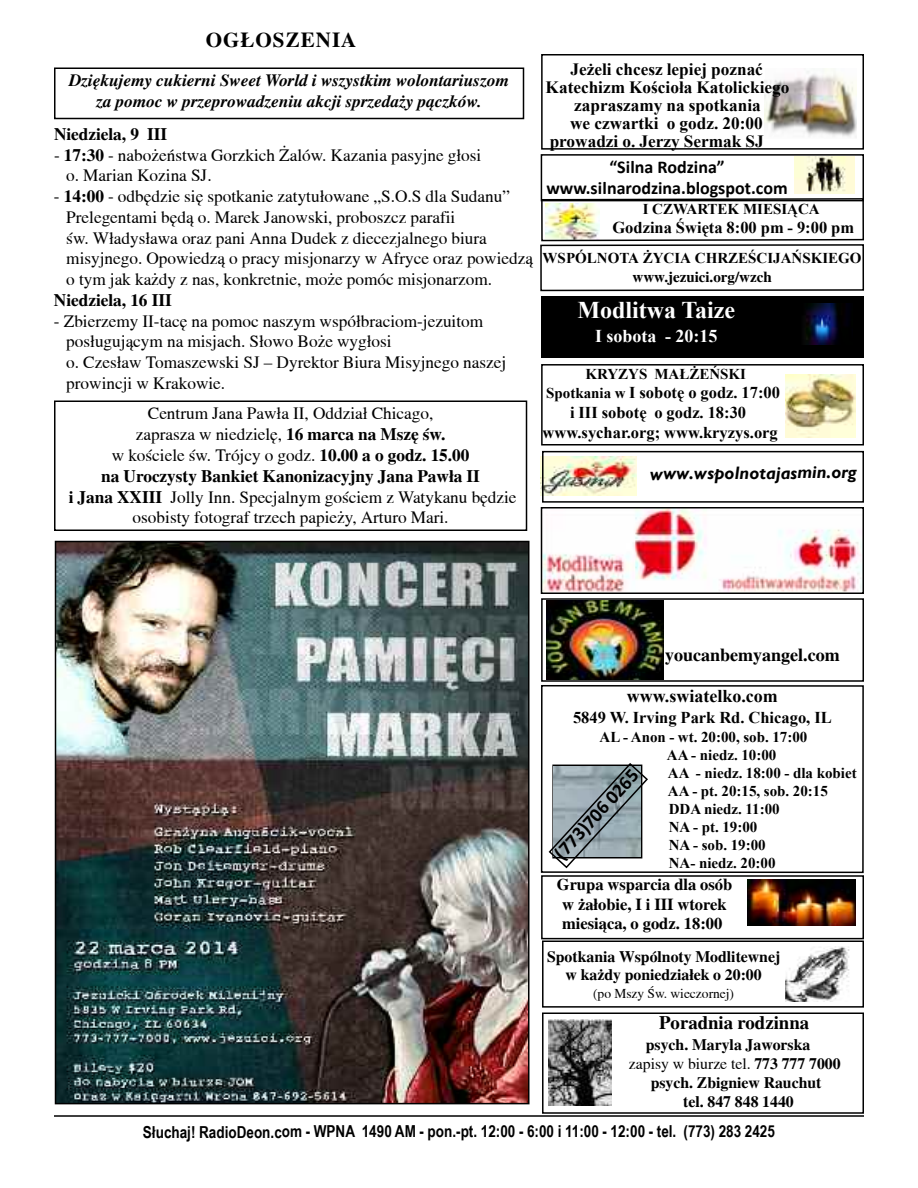
<style>
.page{position:relative;width:918px;height:1188px;background:#fff}
.page>*{position:absolute;margin:0;border:0;box-sizing:border-box;transform-origin:0 0}
.t1{font:700 24px "Times New Roman";color:#fff}
.t2{font:700 21px "Toronto";letter-spacing:.05em;color:#000}
.t3{font:700 19.5px "Calibri";color:#000}
.t4{font:700 18.75px "Toronto";color:#000}
.t5{font:700 18px/21.6px "Calibri";color:#000;text-align:center}
.t6{font:italic 700 18px "Gill Sans";letter-spacing:-.005em;color:#000}
.t7{font:700 18px "Toronto";color:#000}
.t8{font:700 18px "Times New Roman";color:#000}
.t9{font:700 18px "Times New Roman";color:#fff}
.t10{font:17.25px/20.7px "Toronto";color:#000}
.t11{font:700 17.25px "Times New Roman";color:#000}
.t12{font:italic 700 17.25px/20.7px "Toronto";color:#000;text-align:center}
.t13{font:700 17.25px "Toronto";color:#000}
.t14{font:700 16.5px/19.8px "Times New Roman";color:#000;text-align:center}
.t15{font:700 16.5px "Arial Narrow";color:#000}
.t16{font:700 16.5px/19.8px "Toronto";color:#000;text-align:center}
.t17{font:700 15.75px/18px "Toronto";color:#000;text-align:center}
.t18{font:15.75px "Toronto";color:#000}
.t19{font:700 15px/18px "Times New Roman";color:#000}
.t20{font:700 15px "Toronto";color:#000}
.t21{font:13.5px "Toronto";color:#000}
.s1{font-weight:700}
.s2{font-size:15px}
</style>
<div class="page">
<hr style="left:54px;top:1115px;width:810px;height:2px;background:#000">
<div style="left:541px;top:54px;width:323px;height:96px;border:2px solid #000"></div>
<img style="left:764px;top:69px;width:92px;height:68px">
<div style="left:541px;top:296px;width:323px;height:62px;background:#000"></div>
<img style="left:549px;top:1020px;width:63px;height:86px">
<div style="left:541px;top:598px;width:323px;height:84px;border:2px solid #000"></div>
<svg style="left:540px;top:197px;width:324px;height:95px"></svg>
<div style="left:541px;top:364px;width:323px;height:82px;border:2px solid #000"></div>
<img style="left:785px;top:375px;width:70px;height:62px">
<div style="left:541px;top:154px;width:323px;height:47px;border:2px solid #000"></div>
<div style="left:793px;top:156px;width:63px;height:37px;background:#fffbd7"></div>
<img style="left:806px;top:156px;width:40px;height:36px">
<div style="left:542px;top:940px;width:322px;height:68px;border:2px solid #000"></div>
<img style="left:785px;top:946px;width:65px;height:55px">
<img style="left:805px;top:304px;width:45px;height:41px">
<img style="left:541px;top:456px;width:96px;height:40px">
<div style="left:542px;top:451px;width:322px;height:52px;border:2px solid #000"></div>
<div style="left:541px;top:685px;width:323px;height:188px;border:2px solid #000"></div>
<svg style="left:548px;top:763px;width:100px;height:106px"></svg>
<div style="left:541px;top:875px;width:323px;height:64px;border:2px solid #000"></div>
<img style="left:747px;top:879px;width:109px;height:46px">
<div style="left:542px;top:1012px;width:322px;height:102px;border:2px solid #000"></div>
<img style="left:544px;top:510px;width:317px;height:81px">
<div style="left:541px;top:507px;width:323px;height:87px;border:2px solid #000"></div>
<img style="left:547px;top:601px;width:117px;height:79px">
<div style="left:54px;top:400px;width:473px;height:131px;border:2px solid #000"></div>
<div style="left:54px;top:68px;width:470px;height:51px;border:2px solid #000"></div>
<img style="left:58px;top:544px;width:469px;height:557px">
<div style="left:55px;top:541px;width:475px;height:563px;border:2px solid #000"></div>
<p class="t2" style="left:206px;top:28px;width:152px">OG£OSZENIA</p>
<p class="t12" style="left:69px;top:70px;width:441px">Dziękujemy cukierni Sweet World i wszystkim wolontariuszom za pomoc w przeprowadzeniu akcji sprzedaży pączków.</p>
<p class="t13" style="left:54px;top:124px;width:115px">Niedziela, 9 III</p>
<p class="t10" style="left:66px;top:144px;width:417px;text-indent:-12px">- <span class="s1">17:30</span> - nabożeństwa Gorzkich Żalów. Kazania pasyjne głosi o. Marian Kozina SJ.</p>
<p class="t10" style="left:66px;top:186px;width:468px;text-indent:-12px">- <span class="s1">14:00</span> - odbędzie się spotkanie zatytułowane „S.O.S dla Sudanu” Prelegentami będą o. Marek Janowski, proboszcz parafii<br>św. Władysława oraz pani Anna Dudek z diecezjalnego biura misyjnego. Opowiedzą o pracy misjonarzy w Afryce oraz powiedzą o tym jak każdy z nas, konkretnie, może pomóc misjonarzom.</p>
<p class="t13" style="left:54px;top:290px;width:119px">Niedziela, 16 III</p>
<p class="t10" style="left:66px;top:311px;width:441px;text-indent:-12px">- Zbierzemy II-tacę na pomoc naszym współbraciom-jezuitom posługującym na misjach. Słowo Boże wygłosi<br>o. Czesław Tomaszewski SJ – Dyrektor Biura Misyjnego naszej prowincji w Krakowie.</p>
<p class="t10" style="left:69px;top:403px;width:449px;text-align:center">Centrum Jana Pawła II, Oddział Chicago,<br>zaprasza w niedzielę, <span class="s1">16 marca na Mszę św.<br></span>w kościele św. Trójcy o godz. <span class="s1">10.00 a o godz. 15.00<br>na Uroczysty Bankiet Kanonizacyjny Jana Pawła II<br>i Jana XXIII</span> Jolly Inn. Specjalnym gościem z Watykanu będzie osobisty fotograf trzech papieży, Arturo Mari.</p>
<p class="t11" style="left:571px;top:59px;width:194px">Jeżeli chcesz lepiej poznać</p>
<p class="t11" style="left:546px;top:77px;width:245px">Katechizm Kościoła Katolickiego</p>
<p class="t11" style="left:574px;top:95px;width:188px">zapraszamy na spotkania</p>
<p class="t11" style="left:570px;top:113px;width:194px">we czwartki o godz. 20:00</p>
<p class="t11" style="left:550px;top:131px;width:215px">prowadzi o. Jerzy Sermak SJ</p>
<p class="t5" style="left:546px;top:157px;width:243px">“Silna Rodzina” www.silnarodzina.blogspot.com</p>
<p class="t19" style="left:643px;top:200px;width:178px">I CZWARTEK MIESIĄCA</p>
<p class="t14" style="left:612px;top:218px;width:243px">Godzina Święta 8:00 pm - 9:00 pm</p>
<p class="t19" style="left:543px;top:249px;width:320px">WSPÓLNOTA ŻYCIA CHRZEŚCIJAŃSKIEGO</p>
<p class="t20" style="left:633px;top:268px;width:141px">www.jezuici.org/wzch</p>
<h1 class="t1" style="left:577px;top:296px;width:159px">Modlitwa Taize</h1>
<p class="t9" style="left:595px;top:326px;width:124px">I sobota - 20:15</p>
<p class="t19" style="left:585px;top:365px;width:162px">KRYZYS MAŁŻEŃSKI</p>
<p class="t14" style="left:543px;top:383px;width:239px"><span class="s2">Spotkania w</span> I sobotę o godz. 17:00 i III sobotę o godz. 18:30 www.sychar.org; www.kryzys.org</p>
<p class="t6" style="left:650px;top:462px;width:208px">www.wspolnotajasmin.org</p>
<p class="t7" style="left:665px;top:644px;width:176px">youcanbemyangel.com</p>
<p class="t8" style="left:627px;top:686px;width:153px">www.swiatelko.com</p>
<p class="t14" style="left:573px;top:708px;width:260px">5849 W. Irving Park Rd. Chicago, IL</p>
<p class="t19" style="left:667px;top:728px;width:191px;text-indent:-67px">AL - Anon - wt. 20:00, sob. 17:00<br>AA - niedz. 10:00<br>AA - niedz. 18:00 - dla kobiet<br>AA - pt. 20:15, sob. 20:15<br>DDA niedz. 11:00<br>NA - pt. 19:00<br>NA - sob. 19:00<br>NA- niedz. 20:00</p>
<p class="t3" style="left:552px;top:851px;width:116px;rotate:-48deg">(773)706 0265</p>
<p class="t16" style="left:557px;top:874px;width:177px">Grupa wsparcia dla osób w żałobie, I i III wtorek miesiąca, o godz. 18:00</p>
<p class="t17" style="left:547px;top:948px;width:235px">Spotkania Wspólnoty Modlitewnej w każdy poniedziałek o 20:00</p>
<p class="t21" style="left:593px;top:986px;width:142px">(po Mszy Św. wieczornej)</p>
<p class="t4" style="left:659px;top:1012px;width:151px">Poradnia rodzinna</p>
<p class="t17" style="left:646px;top:1035px;width:166px">psych. Maryla Jaworska</p>
<p class="t18" style="left:629px;top:1055px;width:213px">zapisy w biurze tel. <span class="s1">773 777 7000</span></p>
<p class="t17" style="left:651px;top:1074px;width:172px">psych. Zbigniew Rauchut</p>
<p class="t17" style="left:683px;top:1092px;width:112px">tel. 847 848 1440</p>
<p class="t15" style="left:143px;top:1122px;width:634px">Słuchaj! RadioDeon.com - WPNA 1490 AM - pon.-pt. 12:00 - 6:00 i 11:00 - 12:00 - tel. (773) 283 2425</p>
</div>
